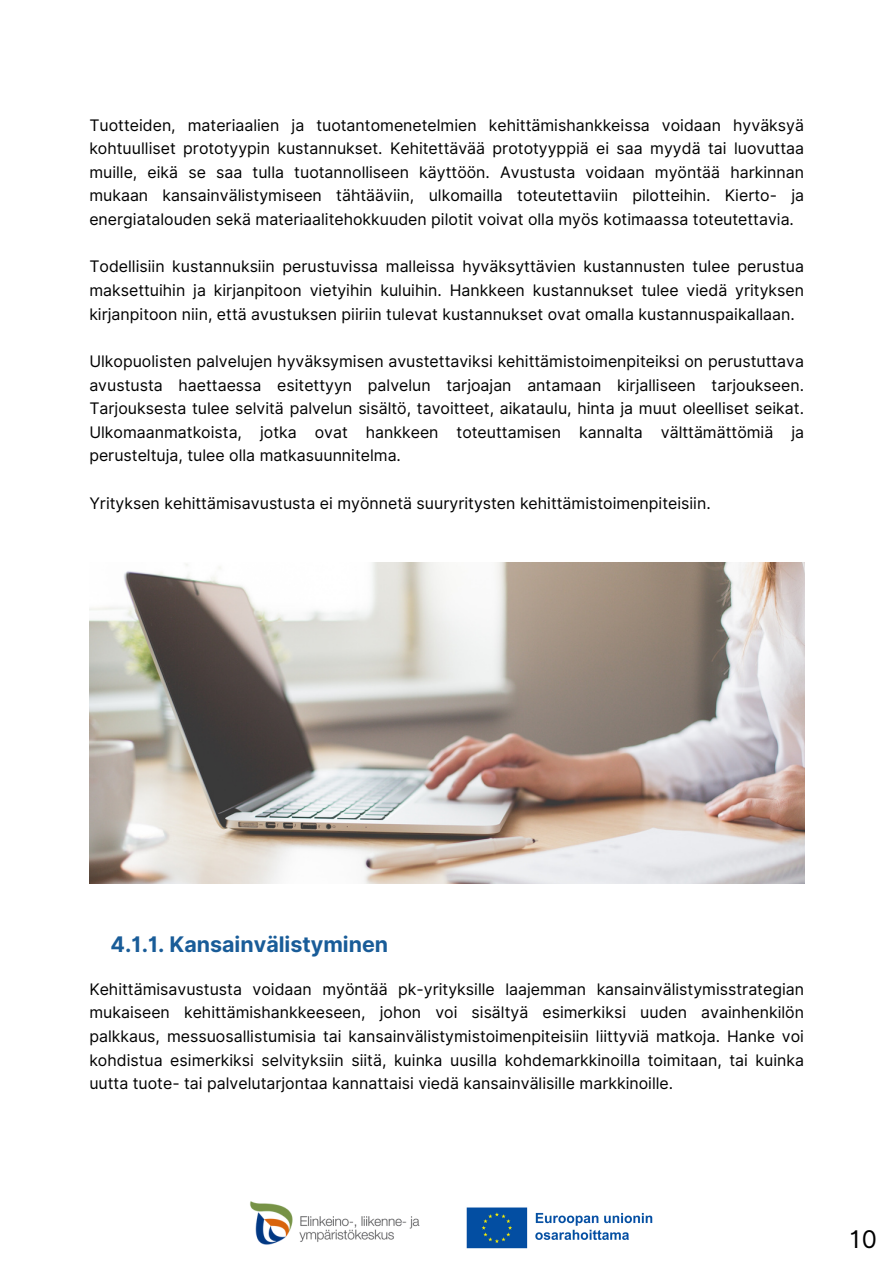
<style>
.page{position:relative;width:893px;height:1264px;background:#fff}
.page>*{position:absolute;margin:0;border:0;box-sizing:border-box;transform-origin:0 0}
.t1{font:24.3px "Inter";color:#000}
.t2{font:700 21.45px "Inter";color:#195c98}
.t3{font:15.9px/23.7px "Inter";color:#000;text-align:justify}
</style>
<div class="page">
<img style="left:89px;top:563px;width:715px;height:320px">
<img style="left:466px;top:1207px;width:187px;height:42px">
<img style="left:250px;top:1201px;width:170px;height:44px">
<p class="t3" style="left:89px;top:113px;width:716px">Tuotteiden, materiaalien ja tuotantomenetelmien kehittämishankkeissa voidaan hyväksyä kohtuulliset prototyypin kustannukset. Kehitettävää prototyyppiä ei saa myydä tai luovuttaa muille, eikä se saa tulla tuotannolliseen käyttöön. Avustusta voidaan myöntää harkinnan mukaan kansainvälistymiseen tähtääviin, ulkomailla toteutettaviin pilotteihin. Kierto- ja energiatalouden sekä materiaalitehokkuuden pilotit voivat olla myös kotimaassa toteutettavia.</p>
<p class="t3" style="left:89px;top:255px;width:716px">Todellisiin kustannuksiin perustuvissa malleissa hyväksyttävien kustannusten tulee perustua maksettuihin ja kirjanpitoon vietyihin kuluihin. Hankkeen kustannukset tulee viedä yrityksen kirjanpitoon niin, että avustuksen piiriin tulevat kustannukset ovat omalla kustannuspaikallaan.</p>
<p class="t3" style="left:89px;top:349px;width:716px">Ulkopuolisten palvelujen hyväksymisen avustettaviksi kehittämistoimenpiteiksi on perustuttava avustusta haettaessa esitettyyn palvelun tarjoajan antamaan kirjalliseen tarjoukseen.<br>Tarjouksesta tulee selvitä palvelun sisältö, tavoitteet, aikataulu, hinta ja muut oleelliset seikat.<br>Ulkomaanmatkoista, jotka ovat hankkeen toteuttamisen kannalta välttämättömiä ja perusteltuja, tulee olla matkasuunnitelma.</p>
<p class="t3" style="left:89px;top:491px;width:623px">Yrityksen kehittämisavustusta ei myönnetä suuryritysten kehittämistoimenpiteisiin.</p>
<h2 class="t2" style="left:111px;top:931px;width:279px">4.1.1. Kansainvälistyminen</h2>
<p class="t3" style="left:89px;top:977px;width:716px">Kehittämisavustusta voidaan myöntää pk-yrityksille laajemman kansainvälistymisstrategian mukaiseen kehittämishankkeeseen, johon voi sisältyä esimerkiksi uuden avainhenkilön palkkaus, messuosallistumisia tai kansainvälistymistoimenpiteisiin liittyviä matkoja. Hanke voi kohdistua esimerkiksi selvityksiin siitä, kuinka uusilla kohdemarkkinoilla toimitaan, tai kuinka uutta tuote- tai palvelutarjontaa kannattaisi viedä kansainvälisille markkinoille.</p>
<h1 class="t1" style="left:849px;top:1224px;width:29px">10</h1>
</div>
